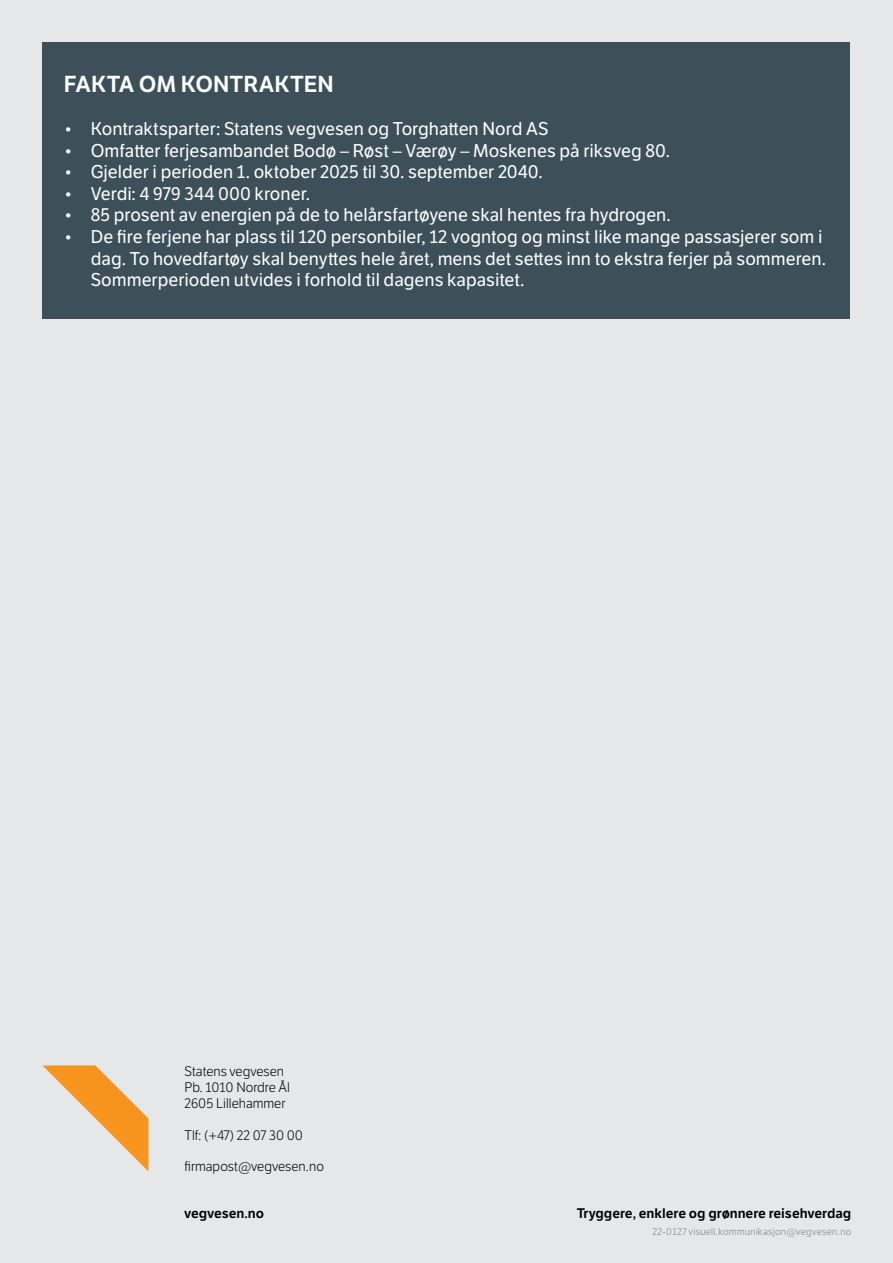
<style>
.page{position:relative;width:893px;height:1263px;background:#e6e7e8}
.page>*{position:absolute;margin:0;border:0;box-sizing:border-box;transform-origin:0 0}
.Brød_Kontaktinfo__P{font:600 22.5px "LFT Etica";color:#fff}
.t1{font:18px/21.6px "LFT Etica";color:#fff}
.bakside{font:300 13.5px "LFT Etica";color:#000}
.t2{font:600 13.5px "LFT Etica";color:#000}
.Brød__P{font:300 9.75px "LFT Etica";letter-spacing:.025em;color:#808285}
</style>
<div class="page">
<svg style="left:43px;top:1065px;width:105px;height:106px"></svg>
<div style="left:43px;top:43px;width:807px;height:276px;background:#3d505a"></div>
<p class="Brød_Kontaktinfo__P" style="left:64px;top:70px;width:272px">FAKTA OM KONTRAKTEN</p>
<p class="t1" style="left:64px;top:118px;width:486px">• Kontraktsparter: Statens vegvesen og Torghatten Nord AS</p>
<p class="t1" style="left:64px;top:140px;width:608px">• Omfatter ferjesambandet Bodø – Røst – Værøy – Moskenes på riksveg 80.</p>
<p class="t1" style="left:64px;top:161px;width:481px">• Gjelder i perioden 1. oktober 2025 til 30. september 2040.</p>
<p class="t1" style="left:64px;top:183px;width:248px">• Verdi: 4 979 344 000 kroner.</p>
<p class="t1" style="left:64px;top:205px;width:609px">• 85 prosent av energien på de to helårsfartøyene skal hentes fra hydrogen.</p>
<p class="t1" style="left:91px;top:226px;width:737px;text-indent:-27px">• De fire ferjene har plass til 120 personbiler, 12 vogntog og minst like mange passasjerer som i dag. To hovedfartøy skal benyttes hele året, mens det settes inn to ekstra ferjer på sommeren.<br>Sommerperioden utvides i forhold til dagens kapasitet.</p>
<p class="bakside" style="left:185px;top:1063px;width:101px">Statens vegvesen</p>
<p class="bakside" style="left:185px;top:1079px;width:107px">Pb. 1010 Nordre Ål</p>
<p class="bakside" style="left:185px;top:1095px;width:102px">2605 Lillehammer</p>
<p class="bakside" style="left:185px;top:1127px;width:120px">Tlf: (+47) 22 07 30 00</p>
<p class="bakside" style="left:185px;top:1158px;width:141px">firmapost@vegvesen.no</p>
<p class="t2" style="left:184px;top:1205px;width:82px">vegvesen.no</p>
<p class="t2" style="left:577px;top:1205px;width:276px">Tryggere, enklere og grønnere reisehverdag</p>
<p class="Brød__P" style="left:652px;top:1225px;width:200px">22-0127 visuell.kommunikasjon@vegvesen.no</p>
</div>
